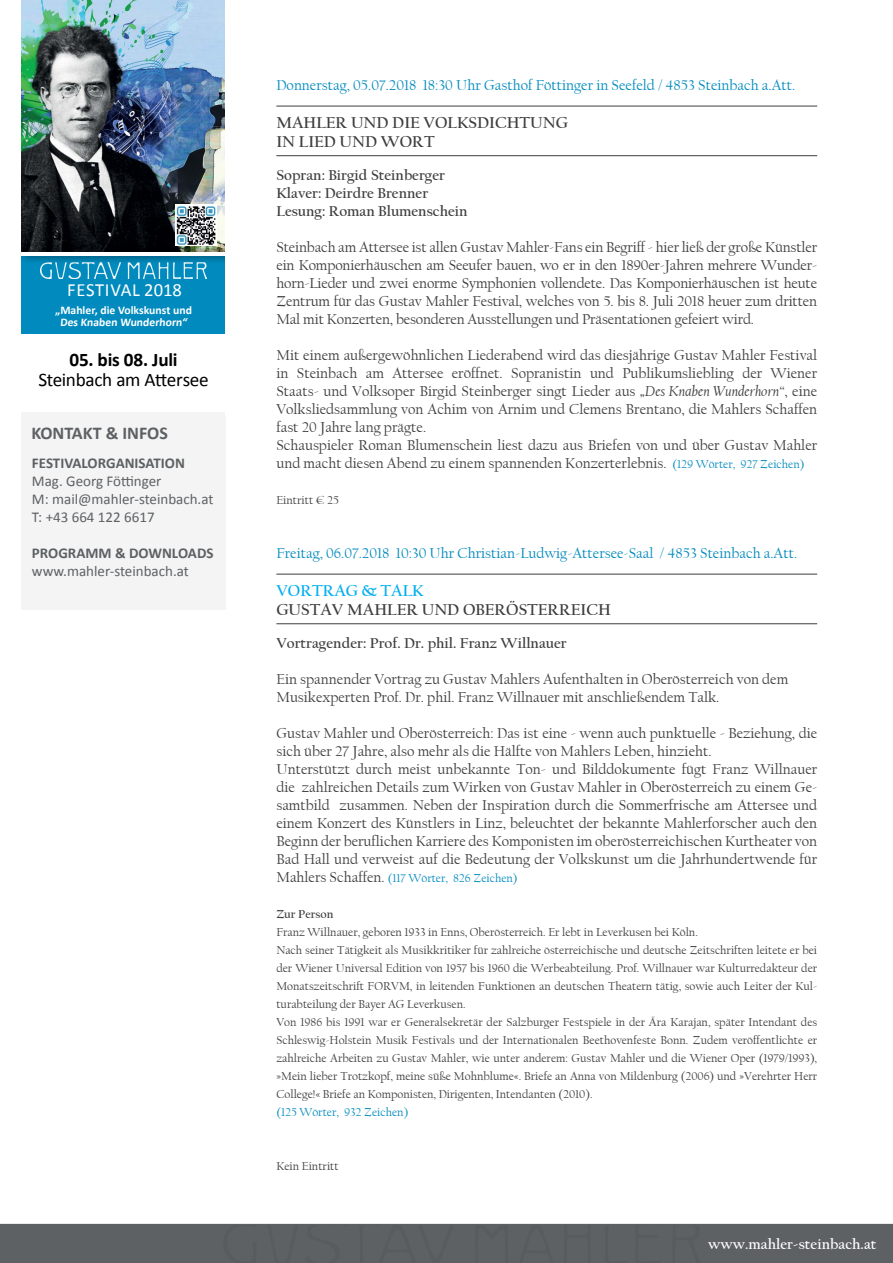
<style>
.page{position:relative;width:893px;height:1263px;background:#fff}
.page>*{position:absolute;margin:0;border:0;box-sizing:border-box;transform-origin:0 0}
.t1{font:19.2px "Calibri";letter-spacing:-.02em;color:#000}
.t2{font:700 19.2px "Calibri";letter-spacing:-.01em;color:#000}
.t3{font:18.6px "Calibri";letter-spacing:.03em;color:#fff}
.t4{font:700 18px "Calibri";color:#5e6164}
.überschrift_oben_unt{font:700 16.5px/19.5px "Californian FB";color:#3d3c3e}
.fließtext{font:15px/18px "Californian FB";color:#3d3c3e;text-align:justify}
.fließtext-2{font:15px "Californian FB";color:#008abd}
.fließtext-3{font:700 15px "Californian FB";color:#3d3c3e}
.t5{font:15px "Calibri";color:#5e6164}
.t6{font:700 15px "Calibri";color:#5e6164}
.t7{font:700 15px "Californian FB";color:#fff}
.Absatzformat_1{font:12px/18px "Californian FB";color:#3d3c3e;text-align:justify}
.fließtext-4{font:12px "Californian FB";color:#008abd}
.fließtext-5{font:12px "Californian FB";color:#3d3c3e}
.Absatzformat_1-2{font:700 12px "Californian FB";color:#3d3c3e}
.t8{font:700 11.7px "Calibri";color:#fff}
.s1{font-style:italic}
.s2{font-size:12px;color:#008abd}
.s3{color:#00aeef}
.s4{font-size:15px;color:#3d3c3e}
</style>
<div class="page">
<div style="left:0;top:1223px;width:893px;height:40px;background:#5e6164"></div>
<div style="left:224px;top:1226px;width:477px;height:37px;background:#5e6164"></div>
<div style="left:21px;top:412px;width:205px;height:198px;background:#f4f4f4"></div>
<div style="left:21px;top:98px;width:212px;height:236px;background:#008abd"></div>
<img style="left:21px;top:0;width:205px;height:244px">
<img style="left:40px;top:264px;width:167px;height:14px">
<div style="left:18px;top:244px;width:236px;height:20px;background:#000;opacity:.75"></div>
<hr style="left:21px;top:252px;width:221px;height:4px;background:#fff">
<div style="left:226px;top:0;width:110px;height:417px;background:#fff"></div>
<img style="left:176px;top:204px;width:41px;height:41px">
<hr style="left:276px;top:106px;width:541px;height:1px;background:#3d3c3e">
<hr style="left:276px;top:155px;width:541px;height:1px;background:#3d3c3e">
<hr style="left:276px;top:574px;width:541px;height:1px;background:#3d3c3e">
<hr style="left:276px;top:623px;width:541px;height:1px;background:#3d3c3e">
<p class="t3" style="left:67px;top:278px;width:116px">FESTIVAL 2018</p>
<p class="t8" style="left:55px;top:302px;width:138px">„Mahler, die Volkskunst und</p>
<p class="t8" style="left:60px;top:314px;width:130px">Des Knaben Wunderhorn“</p>
<p class="t2" style="left:70px;top:347px;width:109px">05. bis 08. Juli</p>
<p class="t1" style="left:38px;top:367px;width:172px">Steinbach am Attersee</p>
<p class="t4" style="left:31px;top:421px;width:138px">KONTAKT &amp; INFOS</p>
<p class="t6" style="left:32px;top:453px;width:154px">FESTIVALORGANISATION</p>
<p class="t5" style="left:32px;top:472px;width:131px">Mag. Georg Föttinger</p>
<p class="t5" style="left:32px;top:490px;width:183px">M: mail@mahler-steinbach.at</p>
<p class="t5" style="left:32px;top:508px;width:124px">T: +43 664 122 6617</p>
<p class="t6" style="left:32px;top:543px;width:183px">PROGRAMM &amp; DOWNLOADS</p>
<p class="t5" style="left:32px;top:562px;width:158px">www.mahler-steinbach.at</p>
<p class="fließtext-2" style="left:276px;top:77px;width:520px">Donnerstag, 05.07.2018 18:30 Uhr Gasthof Föttinger in Seefeld / 4853 Steinbach a.Att.</p>
<p class="überschrift_oben_unt" style="left:276px;top:113px;width:293px">MAHLER UND DIE VOLKSDICHTUNG<br>IN LIED UND WORT</p>
<p class="fließtext-3" style="left:276px;top:167px;width:170px">Sopran: Birgid Steinberger</p>
<p class="fließtext-3" style="left:276px;top:185px;width:153px">Klaver: Deirdre Brenner</p>
<p class="fließtext-3" style="left:276px;top:203px;width:193px">Lesung: Roman Blumenschein</p>
<p class="fließtext" style="left:276px;top:238px;width:542px">Steinbach am Attersee ist allen Gustav Mahler-Fans ein Begriff - hier ließ der große Künstler ein Komponierhäuschen am Seeufer bauen, wo er in den 1890er-Jahren mehrere Wunder&shy;horn-Lieder und zwei enorme Symphonien vollendete. Das Komponierhäuschen ist heute Zentrum für das Gustav Mahler Festival, welches von 5. bis 8. Juli 2018 heuer zum dritten Mal mit Konzerten, besonderen Ausstellungen und Präsentationen gefeiert wird.</p>
<p class="fließtext" style="left:276px;top:346px;width:542px">Mit einem außergewöhnlichen Liederabend wird das diesjährige Gustav Mahler Festival in Steinbach am Attersee eröffnet. Sopranistin und Publikumsliebling der Wiener Staats- und Volksoper Birgid Steinberger singt Lieder aus <span class="s1">„Des Knaben Wunderhorn“</span>, eine Volksliedsammlung von Achim von Arnim und Clemens Brentano, die Mahlers Schaffen fast 20 Jahre lang prägte.</p>
<p class="fließtext" style="left:276px;top:436px;width:542px">Schauspieler Roman Blumenschein liest dazu aus Briefen von und über Gustav Mahler und macht diesen Abend zu einem spannenden Konzerterlebnis. <span class="s2">(129 Wörter, 927 Zeichen)</span></p>
<p class="fließtext-5" style="left:276px;top:493px;width:64px">Eintritt € 25</p>
<p class="fließtext-2" style="left:276px;top:545px;width:522px">Freitag, 06.07.2018 10:30 Uhr Christian-Ludwig-Attersee-Saal / 4853 Steinbach a.Att.</p>
<p class="überschrift_oben_unt" style="left:276px;top:581px;width:336px"><span class="s3">VORTRAG &amp; TALK<br></span>GUSTAV MAHLER UND OBERÖSTERREICH</p>
<p class="fließtext-3" style="left:276px;top:635px;width:292px">Vortragender: Prof. Dr. phil. Franz Willnauer</p>
<p class="fließtext" style="left:276px;top:670px;width:513px">Ein spannender Vortrag zu Gustav Mahlers Aufenthalten in Oberösterreich von dem</p>
<p class="fließtext" style="left:276px;top:688px;width:445px">Musikexperten Prof. Dr. phil. Franz Willnauer mit anschließendem Talk.</p>
<p class="fließtext" style="left:276px;top:724px;width:542px">Gustav Mahler und Oberösterreich: Das ist eine - wenn auch punktuelle - Beziehung, die sich über 27 Jahre, also mehr als die Hälfte von Mahlers Leben, hinzieht.</p>
<p class="fließtext" style="left:276px;top:760px;width:542px">Unterstützt durch meist unbekannte Ton- und Bilddokumente fügt Franz Willnauer die zahlreichen Details zum Wirken von Gustav Mahler in Oberösterreich zu einem Ge&shy;samtbild zusammen. Neben der Inspiration durch die Sommerfrische am Attersee und einem Konzert des Künstlers in Linz, beleuchtet der bekannte Mahlerforscher auch den Beginn der beruflichen Karriere des Komponisten im oberösterreichischen Kurtheater von Bad Hall und verweist auf die Bedeutung der Volkskunst um die Jahrhundertwende für</p>
<p class="fließtext-4" style="left:276px;top:871px;width:243px"><span class="s4">Mahlers Schaffen.</span> (117 Wörter, 826 Zeichen)</p>
<p class="Absatzformat_1-2" style="left:276px;top:907px;width:59px">Zur Person</p>
<p class="Absatzformat_1" style="left:276px;top:923px;width:423px">Franz Willnauer, geboren 1933 in Enns, Oberösterreich. Er lebt in Leverkusen bei Köln.</p>
<p class="Absatzformat_1" style="left:276px;top:941px;width:542px">Nach seiner Tätigkeit als Musikkritiker für zahlreiche österreichische und deutsche Zeitschriften leitete er bei der Wiener Universal Edition von 1957 bis 1960 die Werbeabteilung. Prof. Willnauer war Kulturredakteur der Monatszeitschrift FORVM, in leitenden Funktionen an deutschen Theatern tätig, sowie auch Leiter der Kul&shy;turabteilung der Bayer AG Leverkusen.</p>
<p class="Absatzformat_1" style="left:276px;top:1013px;width:542px">Von 1986 bis 1991 war er Generalsekretär der Salzburger Festspiele in der Ära Karajan, später Intendant des Schleswig-Holstein Musik Festivals und der Internationalen Beethovenfeste Bonn. Zudem veröffentlichte er zahlreiche Arbeiten zu Gustav Mahler, wie unter anderem: Gustav Mahler und die Wiener Oper (1979/1993), »Mein lieber Trotzkopf, meine süße Mohnblume«. Briefe an Anna von Mildenburg (2006) und »Verehrter Herr College!« Briefe an Komponisten, Dirigenten, Intendanten (2010).</p>
<p class="fließtext-4" style="left:276px;top:1105px;width:133px">(125 Wörter, 932 Zeichen)</p>
<p class="Absatzformat_1" style="left:276px;top:1157px;width:64px">Kein Eintritt</p>
<p class="t7" style="left:708px;top:1235px;width:170px">www.mahler-steinbach.at</p>
</div>
